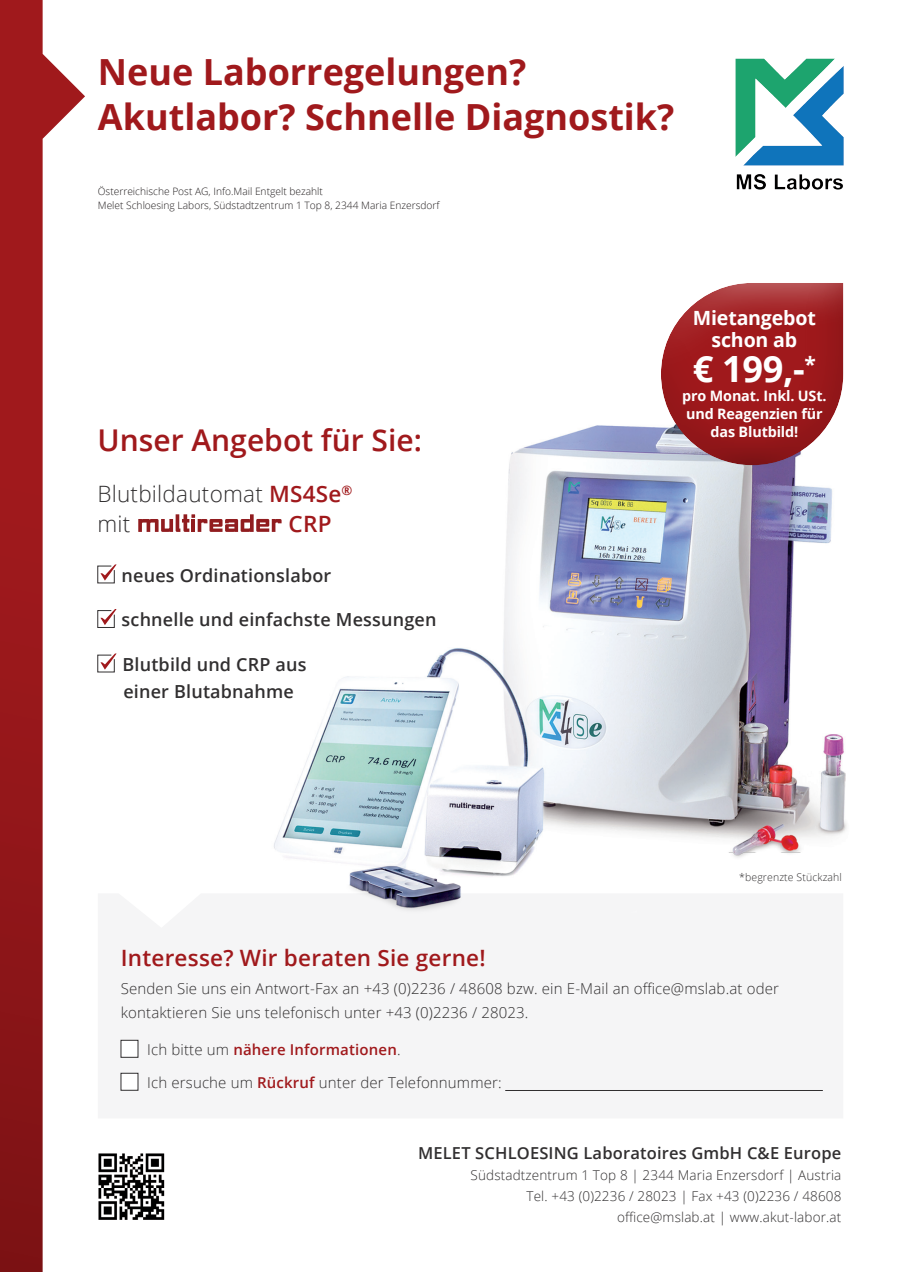
<style>
.page{position:relative;width:902px;height:1272px;background:#fff}
.page>*{position:absolute;margin:0;border:0;box-sizing:border-box;transform-origin:0 0}
.t1{font:700 36.15px "Open Sans";color:#fff}
.t2{font:700 36px/45px "Open Sans";color:#a0191c}
.t3{font:600 30px "Open Sans";color:#a0191c}
.t4{font:600 22.5px "Open Sans";letter-spacing:.01em;color:#a0191c}
.t5{font:300 22.5px/30px "Open Sans";letter-spacing:.01em;color:#312f30}
.t6{font:700 19.65px/22.2px "Open Sans";letter-spacing:-.01em;color:#fff;text-align:center}
.t7{font:600 18px/27px "Open Sans";letter-spacing:.01em;color:#312f30}
.t8{font:600 16.5px "Open Sans";letter-spacing:.01em;color:#312f30}
.t9{font:300 15px/24px "Open Sans";letter-spacing:.01em;color:#312f30}
.t10{font:600 15px "Open Sans";letter-spacing:.01em;color:#a0191c}
.t11{font:700 14.4px/18.3px "Open Sans";letter-spacing:-.01em;color:#fff;text-align:center}
.t12{font:300 13.5px/21px "Open Sans";letter-spacing:.01em;color:#312f30;text-align:right}
.t13{font:300 10.5px "Open Sans";letter-spacing:.01em;color:#312f30}
.t14{font:300 10.2px/13.5px "Open Sans";color:#231f20}
.s1{font-weight:600;color:#a0191c}
.s2{font-weight:300;color:#312f30}
</style>
<div class="page">
<hr style="left:505px;top:1090px;width:317px;height:1px;background:#312f30">
<img style="left:97px;top:283px;width:750px;height:631px">
<img style="left:735px;top:58px;width:109px;height:132px">
<svg style="left:0;top:0;width:85px;height:1271px"></svg>
<img style="left:98px;top:1153px;width:67px;height:67px">
<svg style="left:97px;top:564px;width:20px;height:19px"></svg>
<svg style="left:97px;top:609px;width:20px;height:19px"></svg>
<svg style="left:97px;top:653px;width:20px;height:19px"></svg>
<div style="left:659px;top:282px;width:184px;height:186px;background:#231f20;opacity:.64"></div>
<svg style="left:138px;top:514px;width:143px;height:18px"></svg>
<h2 class="t2" style="left:98px;top:48px;width:578px">Neue Laborregelungen?<br>Akutlabor? Schnelle Diagnostik?</h2>
<p class="t14" style="left:98px;top:184px;width:343px">Österreichische Post AG, Info.Mail Entgelt bezahlt<br>Melet Schloesing Labors, Südstadtzentrum 1 Top 8, 2344 Maria Enzersdorf</p>
<h3 class="t3" style="left:97px;top:420px;width:326px">Unser Angebot für Sie:</h3>
<h3 class="t5" style="left:97px;top:478px;width:256px">Blutbildautomat <span class="s1">MS4Se</span><sup>® </sup>mit</h3>
<h3 class="t4" style="left:288px;top:508px;width:44px">CRP</h3>
<p class="t7" style="left:122px;top:561px;width:211px">neues Ordinationslabor</p>
<p class="t7" style="left:122px;top:606px;width:316px">schnelle und einfachste Messungen</p>
<p class="t7" style="left:122px;top:650px;width:186px">Blutbild und CRP aus einer Blutabnahme</p>
<h3 class="t6" style="left:692px;top:306px;width:124px">Mietangebot schon ab</h3>
<h1 class="t1" style="left:692px;top:343px;width:124px">€ 199,-<sup>*</sup></h1>
<p class="t11" style="left:682px;top:386px;width:146px">pro Monat. Inkl. USt. und Reagenzien für das Blutbild!</p>
<p class="t13" style="left:739px;top:870px;width:104px">*begrenzte Stückzahl</p>
<h3 class="t4" style="left:121px;top:942px;width:366px">Interesse? Wir beraten Sie gerne!</h3>
<p class="t9" style="left:121px;top:976px;width:659px">Senden Sie uns ein Antwort-Fax an +43 (0)2236 / 48608 bzw. ein E-Mail an office@mslab.at oder kontaktieren Sie uns telefonisch unter +43 (0)2236 / 28023.</p>
<p class="t10" style="left:147px;top:1039px;width:255px"><span class="s2">Ich bitte um</span> nähere Informationen<span class="s2">.</span></p>
<p class="t9" style="left:147px;top:1069px;width:356px">Ich ersuche um <span class="s1">Rückruf</span> unter der Telefonnummer:</p>
<p class="t8" style="left:418px;top:1141px;width:425px">MELET SCHLOESING Laboratoires GmbH C&amp;E Europe</p>
<p class="t12" style="left:470px;top:1164px;width:372px">Südstadtzentrum 1 Top 8 | 2344 Maria Enzersdorf | Austria<br>Tel. +43 (0)2236 / 28023 | Fax +43 (0)2236 / 48608 office@mslab.at | www.akut-labor.at</p>
</div>
